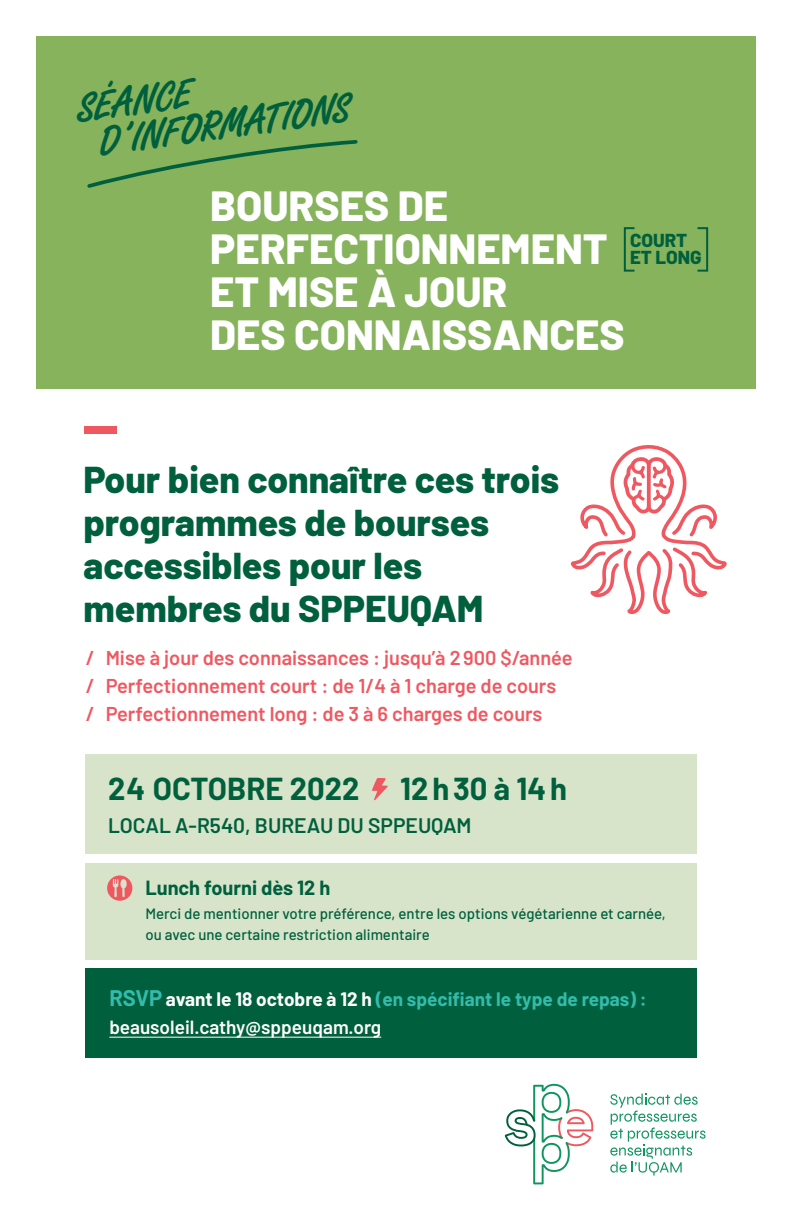
<style>
.page{position:relative;width:792px;height:1224px;background:#fff}
.page>*{position:absolute;margin:0;border:0;box-sizing:border-box;transform-origin:0 0}
.t1{font:43.3px/36px "Freestyle Script Bold Plain";color:#00603d}
.t2{font:800 42.1px/43px "Barlow";color:#fff}
.t3{font:800 37.3px/43px "Barlow";color:#00603d}
.t4{font:700 31px "Barlow";color:#00603d}
.t5{font:700 31px "Barlow";letter-spacing:.06em;color:#00603d}
.t6{font:600 21px "Barlow";color:#00603d}
.t7{font:600 20px/28px "Barlow";color:#f05861}
.t8{font:700 20px "Barlow";color:#00603d}
.t9{font:600 19px/28px "Barlow";color:#fff}
.t10{font:800 18.7px/16.5px "Barlow";color:#00603d}
.t11{font:500 15px/21px "Barlow";color:#00603d}
.s1{font-weight:700;font-size:22px;color:#33bcac}
.s2{font-weight:700}
.s3{font-weight:700;color:#33bcac}
</style>
<div class="page">
<svg style="left:610px;top:1094px;width:96px;height:82px"></svg>
<svg style="left:505px;top:1084px;width:88px;height:100px"></svg>
<div style="left:36px;top:36px;width:720px;height:353px;background:#86b35c"></div>
<div style="left:86px;top:755px;width:611px;height:99px;background:#d7e4ca"></div>
<div style="left:86px;top:969px;width:611px;height:89px;background:#00603d"></div>
<svg style="left:372px;top:778px;width:16px;height:22px"></svg>
<div style="left:85px;top:426px;width:32px;height:8px;background:#f05861"></div>
<hr style="left:109px;top:1037px;width:272px;height:1px;background:#fff">
<div style="left:86px;top:863px;width:611px;height:96px;background:#d7e4ca"></div>
<svg style="left:107px;top:875px;width:25px;height:26px"></svg>
<svg style="left:570px;top:445px;width:157px;height:170px"></svg>
<svg style="left:87px;top:140px;width:271px;height:48px"></svg>
<div style="left:624px;top:227px;width:12px;height:45px;border:2px solid #00603d"></div>
<div style="left:696px;top:227px;width:12px;height:45px;border:2px solid #00603d"></div>
<h1 class="t1" style="left:93px;top:86px;width:253px;text-indent:-17px;rotate:-8deg">SÉANCE<br>D’INFORMATIONS</h1>
<h2 class="t2" style="left:210px;top:181px;width:416px">BOURSES DE<br>PERFECTIONNEMENT<br>ET MISE À JOUR<br>DES CONNAISSANCES</h2>
<p class="t10" style="left:630px;top:231px;width:73px">COURT<br>ET LONG</p>
<h3 class="t3" style="left:84px;top:456px;width:477px">Pour bien connaître ces trois programmes de bourses accessibles pour les membres du SPPEUQAM</h3>
<p class="t7" style="left:86px;top:642px;width:489px">/ Mise à jour des connaissances : jusqu’à 2900 $/année / Perfectionnement court : de 1/4 à 1 charge de cours<br>/ Perfectionnement long : de 3 à 6 charges de cours</p>
<h3 class="t4" style="left:108px;top:766px;width:253px">24 OCTOBRE 2022</h3>
<h3 class="t5" style="left:400px;top:766px;width:168px">12h30 à 14h</h3>
<p class="t6" style="left:108px;top:810px;width:365px">LOCAL A-R540, BUREAU DU SPPEUQAM</p>
<p class="t8" style="left:145px;top:873px;width:187px">Lunch fourni dès 12 h</p>
<p class="t11" style="left:145px;top:902px;width:522px">Merci de mentionner votre préférence, entre les options végétarienne et carnée, ou avec une certaine restriction alimentaire</p>
<p class="t9" style="left:109px;top:984px;width:539px"><span class="s1">RSVP</span> <span class="s2">avant le 18 octobre à 12 h</span> <span class="s3">(en spécifiant le type de repas) : </span>beausoleil.cathy@sppeuqam.org</p>
</div>
